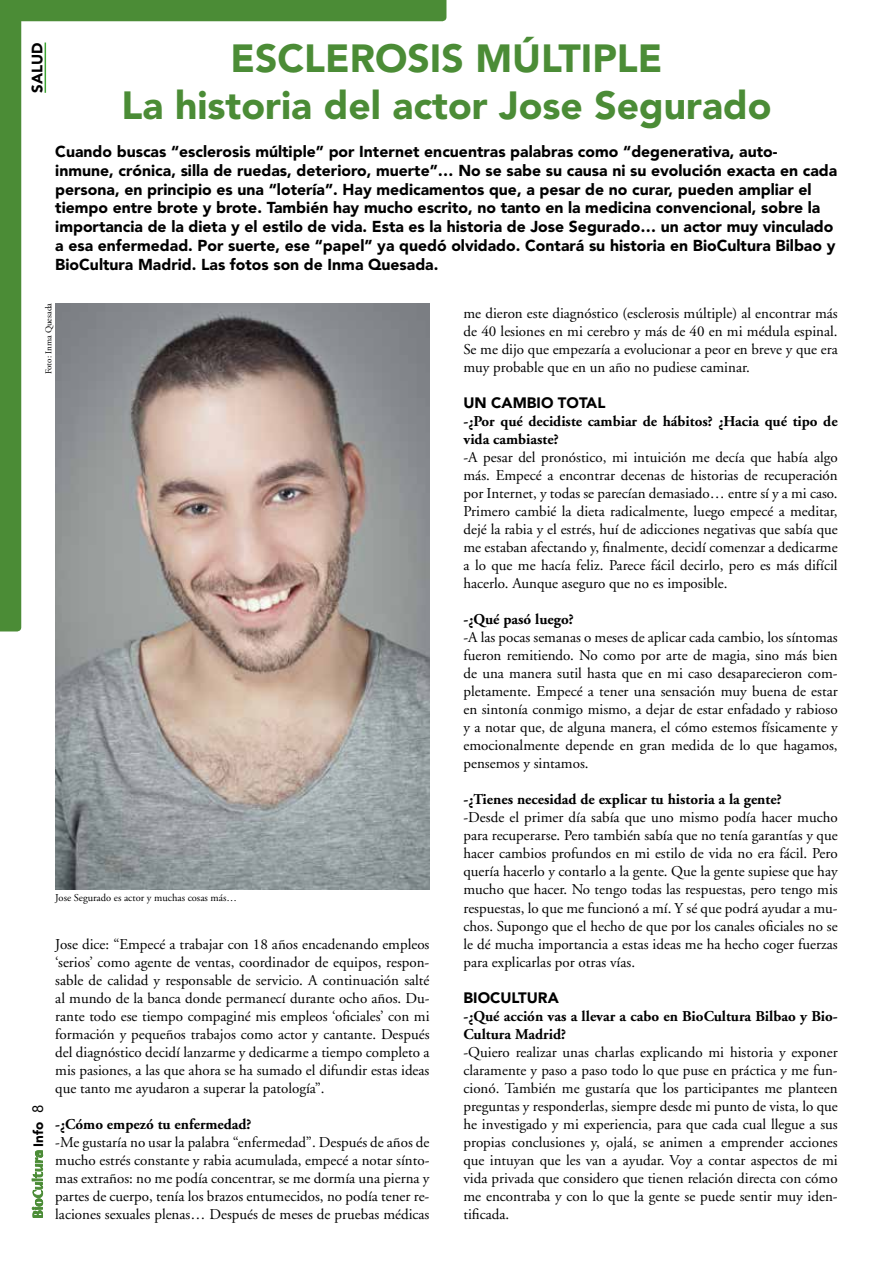
<style>
.page{position:relative;width:893px;height:1263px;background:#fff}
.page>*{position:absolute;margin:0;border:0;box-sizing:border-box;transform-origin:0 0}
.t1{font:900 39px/46.8px "Avenir";color:#4b8c36;text-align:center}
.t2{font:900 15.75px/18.9px "Avenir";color:#000}
.t3{font:15px/18px "Adobe Garamond";color:#000;text-align:justify}
.t4{font:700 15px/18px "Adobe Garamond";color:#000}
.t5{font:900 15px "Avenir";color:#000}
.t6{font:900 13.5px "Avenir";color:#000}
.t7{font:10.5px "Adobe Garamond";color:#000}
.t8{font:9px "Adobe Garamond";color:#000}
.s1{font-weight:400;font-size:15px}
</style>
<div class="page">
<svg style="left:0;top:0;width:446px;height:631px"></svg>
<svg style="left:32px;top:1150px;width:11px;height:68px"></svg>
<hr style="left:45px;top:43px;width:1px;height:50px;background:#3fa535">
<img style="left:55px;top:303px;width:374px;height:587px">
<h1 class="t1" style="left:122px;top:35px;width:651px">ESCLEROSIS MÚLTIPLE<br>La historia del actor Jose Segurado</h1>
<p class="t2" style="left:55px;top:142px;width:783px">Cuando buscas “esclerosis múltiple” por Internet encuentras palabras como “degenerativa, auto&shy;inmune, crónica, silla de ruedas, deterioro, muerte”… No se sabe su causa ni su evolución exacta en cada persona, en principio es una “lotería”. Hay medicamentos que, a pesar de no curar, pueden ampliar el tiempo entre brote y brote. También hay mucho escrito, no tanto en la medicina convencional, sobre la importancia de la dieta y el estilo de vida. Esta es la historia de Jose Segurado… un actor muy vinculado a esa enfermedad. Por suerte, ese “papel” ya quedó olvidado. Contará su historia en BioCultura Bilbao y BioCultura Madrid. Las fotos son de Inma Quesada.</p>
<p class="t3" style="left:463px;top:305px;width:376px">me dieron este diagnóstico (esclerosis múltiple) al encontrar más de 40 lesiones en mi cerebro y más de 40 en mi médula espinal.<br>Se me dijo que empezaría a evolucionar a peor en breve y que era muy probable que en un año no pudiese caminar.</p>
<p class="t5" style="left:463px;top:394px;width:143px">UN CAMBIO TOTAL</p>
<p class="t4" style="left:463px;top:413px;width:376px">-¿Por qué decidiste cambiar de hábitos? ¿Hacia qué tipo de vida cambiaste?</p>
<p class="t3" style="left:463px;top:449px;width:376px">-A pesar del pronóstico, mi intuición me decía que había algo más. Empecé a encontrar decenas de historias de recuperación por Internet, y todas se parecían demasiado… entre sí y a mi caso.<br>Primero cambié la dieta radicalmente, luego empecé a meditar, dejé la rabia y el estrés, huí de adicciones negativas que sabía que me estaban afectando y, finalmente, decidí comenzar a dedicarme a lo que me hacía feliz. Parece fácil decirlo, pero es más difícil hacerlo. Aunque aseguro que no es imposible.</p>
<p class="t4" style="left:463px;top:611px;width:112px">-¿Qué pasó luego?</p>
<p class="t3" style="left:463px;top:629px;width:376px">-A las pocas semanas o meses de aplicar cada cambio, los síntomas fueron remitiendo. No como por arte de magia, sino más bien de una manera sutil hasta que en mi caso desaparecieron com&shy;pletamente. Empecé a tener una sensación muy buena de estar en sintonía conmigo mismo, a dejar de estar enfadado y rabioso y a notar que, de alguna manera, el cómo estemos físicamente y emocionalmente depende en gran medida de lo que hagamos, pensemos y sintamos.</p>
<p class="t4" style="left:463px;top:791px;width:320px">-¿Tienes necesidad de explicar tu historia a la gente?</p>
<p class="t3" style="left:463px;top:809px;width:376px">-Desde el primer día sabía que uno mismo podía hacer mucho para recuperarse. Pero también sabía que no tenía garantías y que hacer cambios profundos en mi estilo de vida no era fácil. Pero quería hacerlo y contarlo a la gente. Que la gente supiese que hay mucho que hacer. No tengo todas las respuestas, pero tengo mis respuestas, lo que me funcionó a mí. Y sé que podrá ayudar a mu&shy;chos. Supongo que el hecho de que por los canales oficiales no se le dé mucha importancia a estas ideas me ha hecho coger fuerzas para explicarlas por otras vías.</p>
<p class="t5" style="left:463px;top:988px;width:97px">BIOCULTURA</p>
<p class="t4" style="left:463px;top:1007px;width:376px">-¿Qué acción vas a llevar a cabo en BioCultura Bilbao y Bio-<br>Cultura Madrid?</p>
<p class="t3" style="left:463px;top:1043px;width:376px">-Quiero realizar unas charlas explicando mi historia y exponer claramente y paso a paso todo lo que puse en práctica y me fun&shy;cionó. También me gustaría que los participantes me planteen preguntas y responderlas, siempre desde mi punto de vista, lo que he investigado y mi experiencia, para que cada cual llegue a sus propias conclusiones y, ojalá, se animen a emprender acciones que intuyan que les van a ayudar. Voy a contar aspectos de mi vida privada que considero que tienen relación directa con cómo me encontraba y con lo que la gente se puede sentir muy iden&shy;tificada.</p>
<p class="t5" style="left:28px;top:93px;width:52px;rotate:-90deg">SALUD</p>
<p class="t8" style="left:44px;top:374px;width:73px;rotate:-90deg">Foto: Inma Quesada</p>
<p class="t7" style="left:55px;top:892px;width:183px">Jose Segurado es actor y muchas cosas más…</p>
<p class="t3" style="left:55px;top:935px;width:376px">Jose dice: “Empecé a trabajar con 18 años encadenando empleos ‘serios’ como agente de ventas, coordinador de equipos, respon&shy;sable de calidad y responsable de servicio. A continuación salté al mundo de la banca donde permanecí durante ocho años. Du&shy;rante todo ese tiempo compaginé mis empleos ‘oficiales’ con mi formación y pequeños trabajos como actor y cantante. Después del diagnóstico decidí lanzarme y dedicarme a tiempo completo a mis pasiones, a las que ahora se ha sumado el difundir estas ideas que tanto me ayudaron a superar la patología”.</p>
<p class="t4" style="left:55px;top:1115px;width:198px">-¿Cómo empezó tu enfermedad?</p>
<p class="t3" style="left:55px;top:1133px;width:376px">-Me gustaría no usar la palabra “enfermedad”. Después de años de mucho estrés constante y rabia acumulada, empecé a notar sínto&shy;mas extraños: no me podía concentrar, se me dormía una pierna y partes de cuerpo, tenía los brazos entumecidos, no podía tener re&shy;laciones sexuales plenas… Después de meses de pruebas médicas</p>
<p class="t6" style="left:30px;top:1147px;width:44px;rotate:-90deg">Info <span class="s1">8</span></p>
</div>
